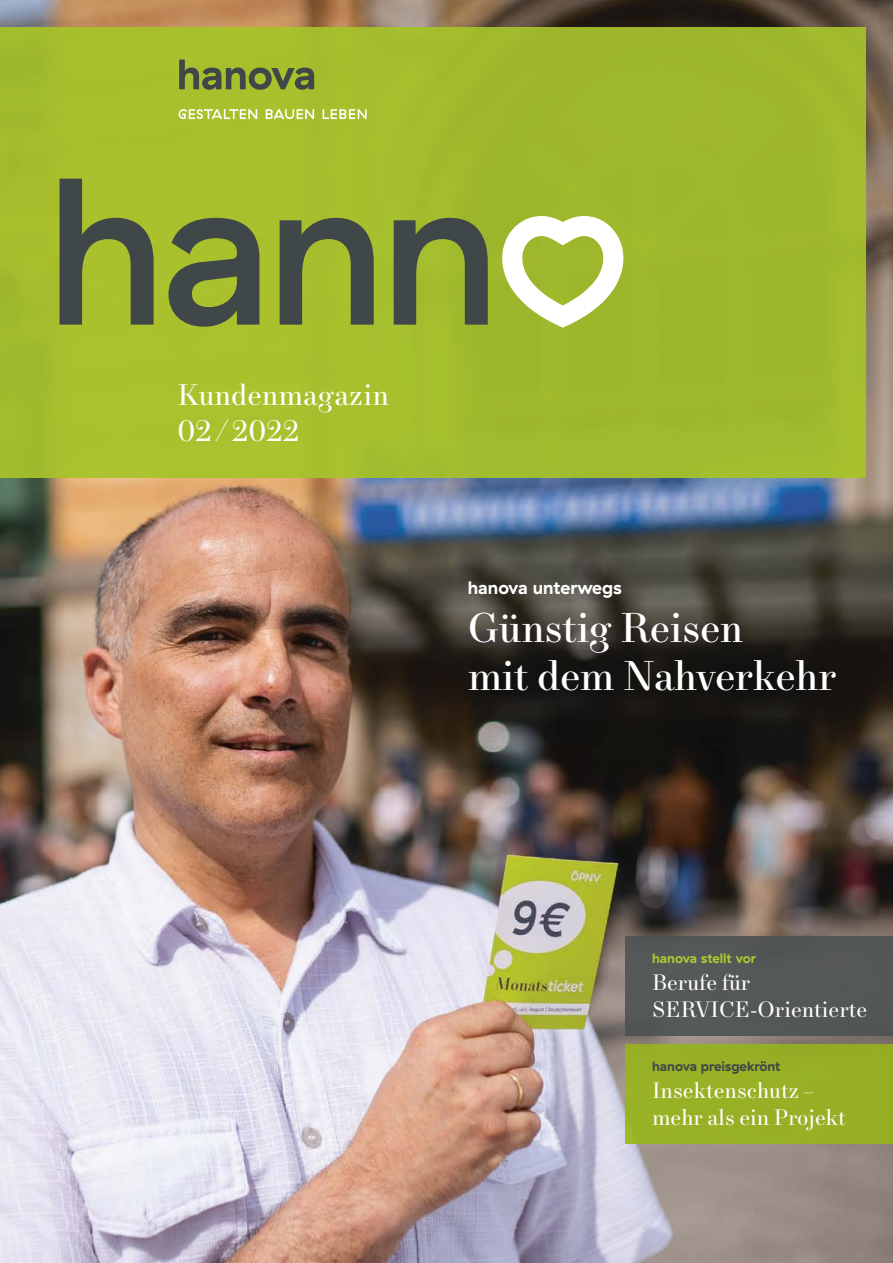
<style>
.page{position:relative;width:893px;height:1263px;background:#fff}
.page>*{position:absolute;margin:0;border:0;box-sizing:border-box;transform-origin:0 0}
.t1{font:42px/48px "New Paris Text";letter-spacing:-.01em;color:#fff}
.t2{font:30px/36px "New Paris Text";color:#fff}
.t3{font:22.5px/27px "New Paris Text";color:#fff}
.t4{font:700 18px "GT Haptik";color:#fff}
.t5{font:700 13.5px "GT Haptik";color:#3f4748}
.t6{font:700 13.5px "GT Haptik";color:#adc931}
.s1{font-weight:700}
</style>
<div class="page">
<img style="left:0;top:0;width:893px;height:1263px">
<div style="left:0;top:27px;width:866px;height:451px;background:#a2bd2d"></div>
<div style="left:625px;top:1044px;width:268px;height:99px;background:#97b025"></div>
<div style="left:625px;top:936px;width:268px;height:99px;background:#545857"></div>
<svg style="left:179px;top:60px;width:135px;height:30px"></svg>
<svg style="left:179px;top:109px;width:78px;height:10px"></svg>
<svg style="left:266px;top:109px;width:48px;height:10px"></svg>
<svg style="left:323px;top:109px;width:44px;height:10px"></svg>
<svg style="left:60px;top:179px;width:94px;height:146px"></svg>
<svg style="left:168px;top:218px;width:91px;height:109px"></svg>
<svg style="left:280px;top:218px;width:94px;height:107px"></svg>
<svg style="left:394px;top:218px;width:94px;height:107px"></svg>
<svg style="left:502px;top:216px;width:122px;height:112px"></svg>
<h2 class="t2" style="left:178px;top:378px;width:213px">Kundenmagazin<br>02<span class="s1">/</span>2022</h2>
<p class="t4" style="left:468px;top:576px;width:156px">hanova unterwegs</p>
<h1 class="t1" style="left:468px;top:606px;width:371px">Günstig Reisen<br>mit dem Nahverkehr</h1>
<p class="t6" style="left:652px;top:950px;width:105px">hanova stellt vor</p>
<p class="t3" style="left:652px;top:970px;width:217px">Berufe für<br>SERVICE-Orientierte</p>
<p class="t5" style="left:652px;top:1058px;width:130px">hanova preisgekrönt</p>
<p class="t3" style="left:652px;top:1078px;width:195px">Insektenschutz – mehr als ein Projekt</p>
</div>
